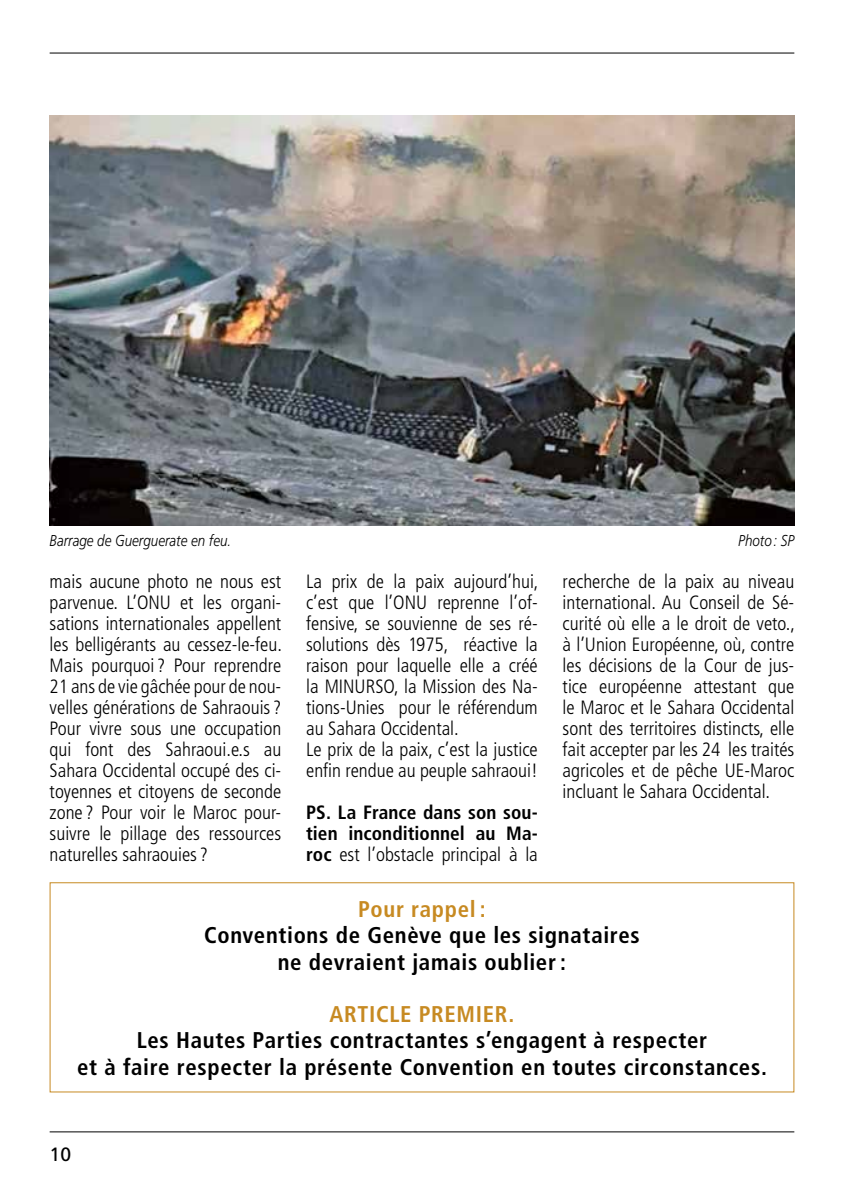
<style>
.page{position:relative;width:844px;height:1191px;background:#fff}
.page>*{position:absolute;margin:0;border:0;box-sizing:border-box;transform-origin:0 0}
.t1{font:700 condensed 22.75px/26.2px "Frutiger";letter-spacing:.03em;color:#000;text-align:center}
.t2{font:700 condensed 22.75px "Frutiger";letter-spacing:.03em;color:#c78a22}
.t3{font:300 condensed 19.25px/21px "Frutiger";color:#000;text-align:justify}
.t4{font:700 condensed 19.25px/21px "Frutiger";letter-spacing:.005em;color:#000;text-align:justify}
.t5{font:19.25px "Frutiger";color:#000}
.t6{font:italic 300 15.75px "Frutiger";color:#000;scale:.85 1}
.s1{font-weight:300}
</style>
<div class="page">
<hr style="left:50px;top:53px;width:744px;height:1px;background:#000">
<hr style="left:50px;top:1131px;width:744px;height:1px;background:#000">
<div style="left:50px;top:882px;width:744px;height:210px;border:1px solid #c78a22"></div>
<img style="left:50px;top:116px;width:744px;height:409px">
<p class="t6" style="left:50px;top:532px;width:215px">Barrage de Guerguerate en feu.</p>
<p class="t6" style="left:738px;top:532px;width:67px">Photo: SP</p>
<p class="t3" style="left:50px;top:571px;width:234px">mais aucune photo ne nous est parvenue. L’ONU et les organi&shy;sations internationales appellent les belligérants au cessez-le-feu.<br>Mais pourquoi ? Pour reprendre 21 ans de vie gâchée pour de nou&shy;velles générations de Sahraouis ?<br>Pour vivre sous une occupation qui font des Sahraoui.e.s au Sahara Occidental occupé des ci&shy;toyennes et citoyens de seconde zone ? Pour voir le Maroc pour&shy;suivre le pillage des ressources naturelles sahraouies ?</p>
<p class="t3" style="left:306px;top:571px;width:234px;text-align:left">La prix de la paix aujourd’hui, c’est que l’ONU reprenne l’of&shy;fensive, se souvienne de ses ré&shy;solutions dès 1975, réactive la raison pour laquelle elle a créé la MINURSO, la Mission des Na&shy;tions-Unies pour le référendum au Sahara Occidental.<br>Le prix de la paix, c’est la justice enfin rendue au peuple sahraoui!</p>
<p class="t4" style="left:306px;top:802px;width:233px">PS. La France dans son sou&shy;tien inconditionnel au Ma&shy;roc <span class="s1">est l’obstacle principal à la</span></p>
<p class="t3" style="left:562px;top:571px;width:234px">recherche de la paix au niveau international. Au Conseil de Sé&shy;curité où elle a le droit de veto., à l’Union Européenne, où, contre les décisions de la Cour de jus&shy;tice européenne attestant que le Maroc et le Sahara Occidental sont des territoires distincts, elle fait accepter par les 24 les traités agricoles et de pêche UE-Maroc incluant le Sahara Occidental.</p>
<p class="t2" style="left:358px;top:895px;width:129px">Pour rappel :</p>
<p class="t1" style="left:204px;top:922px;width:437px">Conventions de Genève que les signataires ne devraient jamais oublier :</p>
<p class="t2" style="left:329px;top:1000px;width:187px">ARTICLE PREMIER.</p>
<p class="t1" style="left:77px;top:1027px;width:691px">Les Hautes Parties contractantes s’engagent à respecter<br>et à faire respecter la présente Convention en toutes circonstances.</p>
<p class="t5" style="left:50px;top:1142px;width:23px">10</p>
</div>
